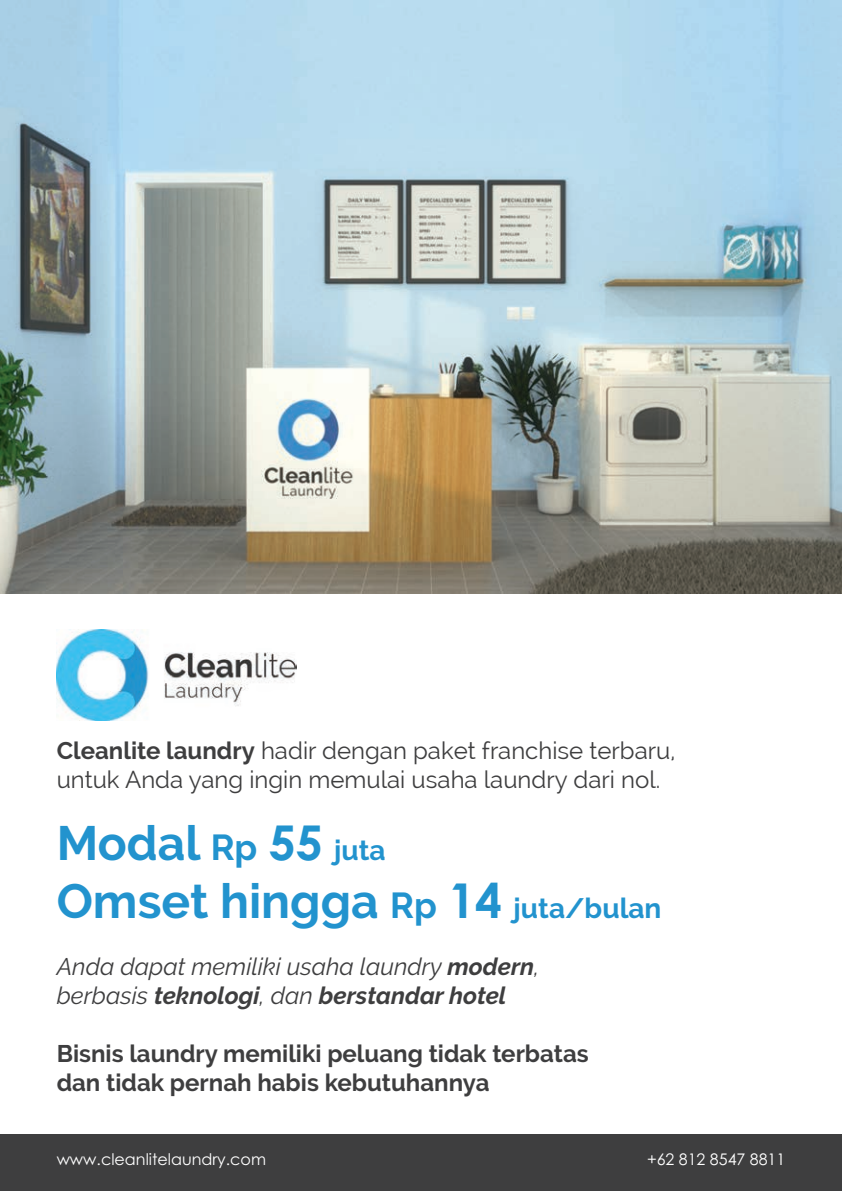
<style>
.page{position:relative;width:842px;height:1191px;background:#fff}
.page>*{position:absolute;margin:0;border:0;box-sizing:border-box;transform-origin:0 0}
.t1{font:700 48px/57.6px "Raleway";color:#2293ce}
.t2{font:24px/28.8px "Raleway";color:#3e3e3f}
.t3{font:italic 24px/28.8px "Raleway";color:#3e3e3f}
.t4{font:700 24px/28.8px "Raleway";color:#3e3e3f}
.t5{font:16px "Century Gothic Pro";color:#fff}
.s1{font-weight:700}
.s2{font-size:36px}
.s3{font-family:"Century Gothic Pro"}
.s4{font-size:28px}
</style>
<div class="page">
<img style="left:57px;top:629px;width:239px;height:91px">
<div style="left:0;top:1134px;width:842px;height:57px;background:#3e3e3f"></div>
<img style="left:0;top:0;width:842px;height:594px">
<p class="t2" style="left:57px;top:736px;width:620px"><span class="s1">Cleanlite laundry</span> hadir dengan paket franchise terbaru, untuk Anda yang ingin memulai usaha laundry dari nol.</p>
<h1 class="t1" style="left:57px;top:814px;width:606px">Modal <span class="s2">Rp</span> <span class="s3">55</span> <span class="s4">juta<br></span>Omset hingga <span class="s2">Rp</span> <span class="s3">14</span> <span class="s4">juta/bulan</span></h1>
<p class="t3" style="left:57px;top:952px;width:484px">Anda dapat memiliki usaha laundry <span class="s1">modern</span>, berbasis <span class="s1">teknologi</span>, dan <span class="s1">berstandar hotel</span></p>
<p class="t4" style="left:57px;top:1039px;width:534px">Bisnis laundry memiliki peluang tidak terbatas dan tidak pernah habis kebutuhannya</p>
<p class="t5" style="left:57px;top:1149px;width:211px">www.cleanlitelaundry.com</p>
<p class="t5" style="left:647px;top:1149px;width:140px">+62 812 8547 8811</p>
</div>
